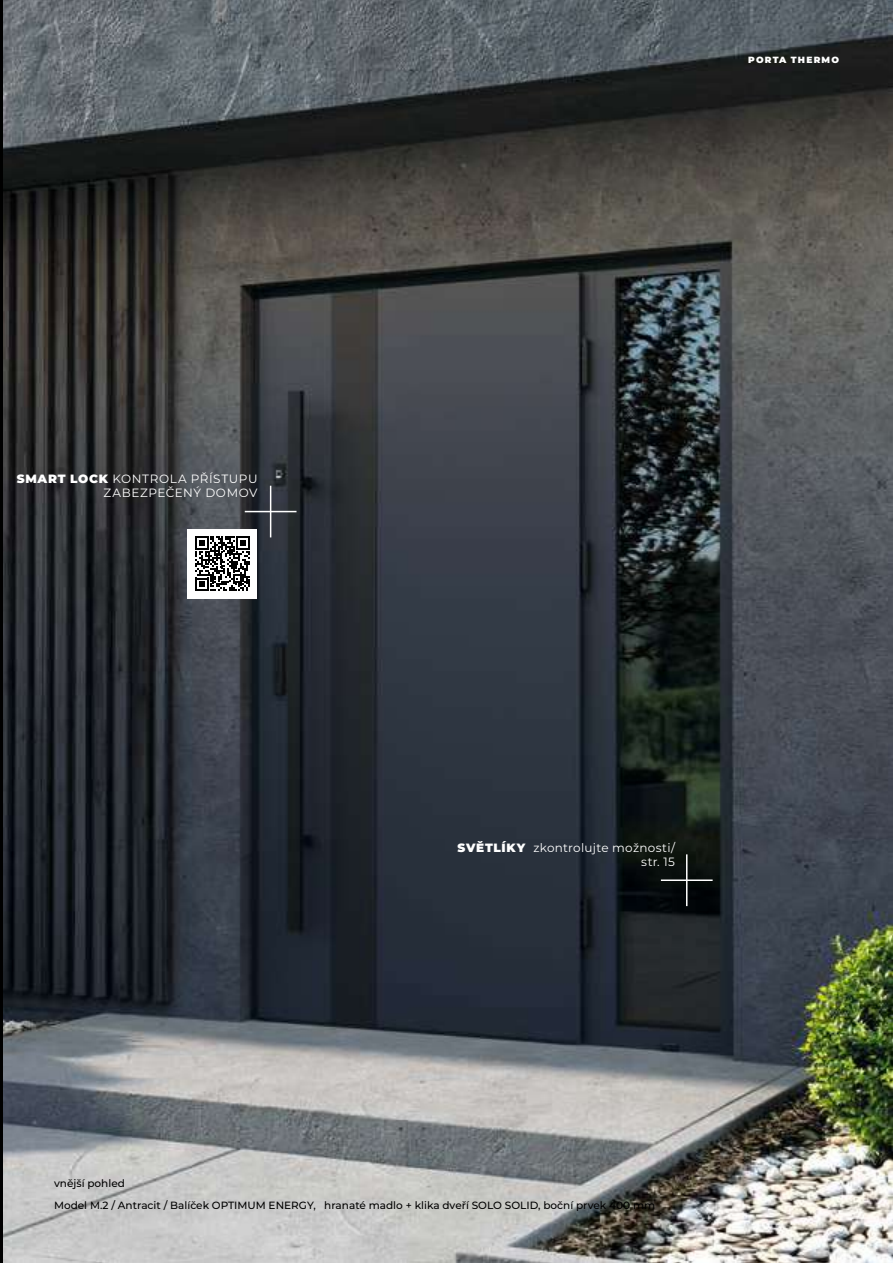
<style>
.page{position:relative;width:893px;height:1263px;background:#fff}
.page>*{position:absolute;margin:0;border:0;box-sizing:border-box;transform-origin:0 0}
.t1{font:12px/13.5px "Montserrat";letter-spacing:.035em;color:#fff;text-align:right}
.t2{font:500 10.5px/21.1px "Montserrat";color:#000}
.t3{font:900 9px "Montserrat";letter-spacing:.13em;color:#fff}
.s1{font-weight:900}
</style>
<div class="page">
<img style="left:2px;top:0;width:891px;height:1263px">
<hr style="left:686px;top:854px;width:1px;height:52px;background:#fff">
<hr style="left:270px;top:486px;width:1px;height:51px;background:#fff">
<hr style="left:245px;top:511px;width:51px;height:1px;background:#fff">
<hr style="left:661px;top:879px;width:52px;height:2px;background:#fff">
<div style="left:188px;top:529px;width:69px;height:69px;background:#fff"></div>
<svg style="left:195px;top:536px;width:55px;height:55px"></svg>
<hr style="left:0;top:0;width:2px;height:1263px;background:#000">
<p class="t3" style="left:748px;top:53px;width:92px">PORTA THERMO</p>
<p class="t1" style="left:17px;top:471px;width:242px;line-height:14.4px"><span class="s1">SMART LOCK</span> KONTROLA PŘÍSTUPU<br>ZABEZPEČENÝ DOMOV</p>
<p class="t1" style="left:457px;top:841px;width:219px"><span class="s1">SVĚTLÍKY</span> zkontrolujte možnosti/ str. 15</p>
<p class="t2" style="left:54px;top:1173px;width:603px">vnější pohled<br>Model M.2 / Antracit / Balíček OPTIMUM ENERGY, hranaté madlo + klika dveří SOLO SOLID, boční prvek 400 mm</p>
</div>
